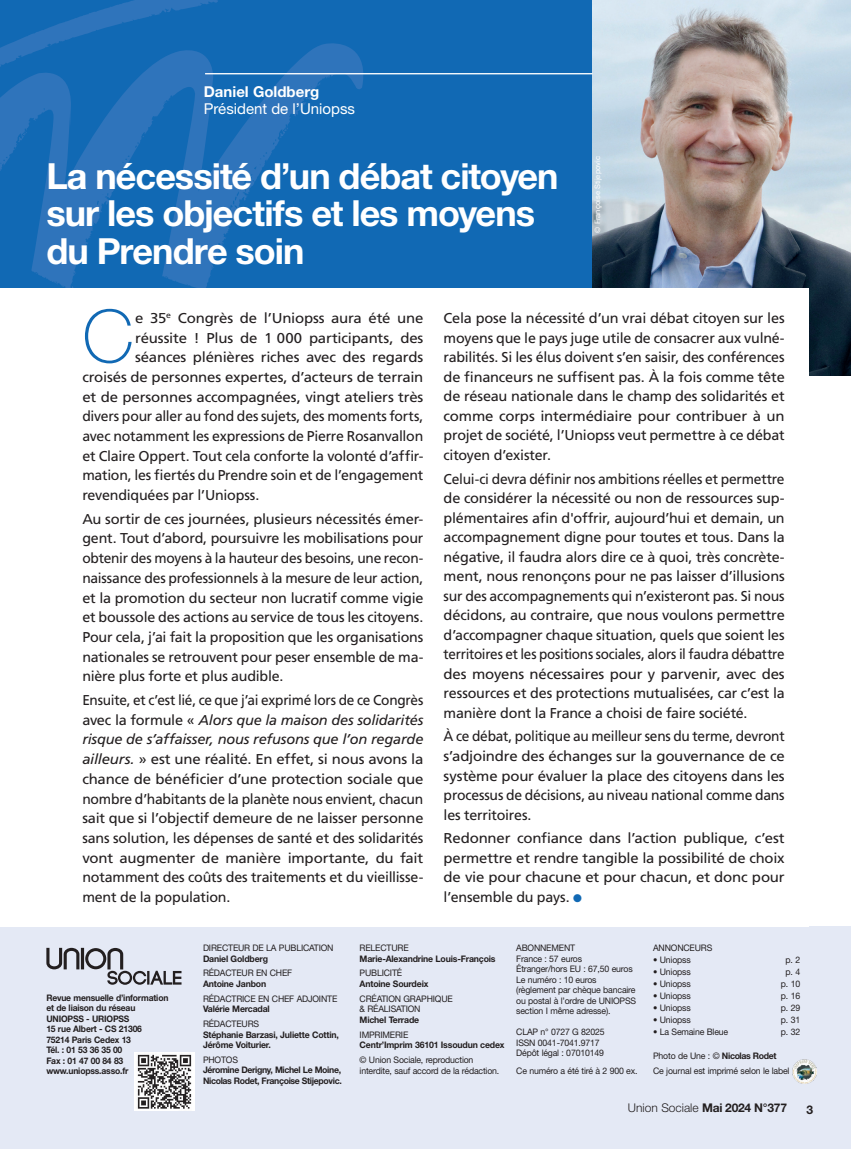
<style>
.page{position:relative;width:851px;height:1149px;background:#fff}
.page>*{position:absolute;margin:0;border:0;box-sizing:border-box;transform-origin:0 0}
.t1{font:100 72.9px "Helvetica Neue";color:#1169b4}
.t2{font:700 36px/37.5px "Helvetica Neue LT Std";letter-spacing:-.025em;color:#fff}
.t3{font:15px "Helvetica Neue LT Std";color:#fff}
.t4{font:700 15px "Helvetica Neue LT Std";color:#fff}
.t5{font:14.25px/19.5px "Frutiger";letter-spacing:-.015em;color:#231f20;text-align:justify}
.t6{font:14.25px/19.6px "Frutiger";letter-spacing:-.015em;color:#231f20;text-align:justify;scale:.96 1}
.t7{font:14.25px/19.5px "Frutiger";letter-spacing:-.015em;color:#231f20;text-align:justify;scale:1.05 1}
.t8{font:300 12px "Helvetica Neue LT Std";color:#231f20}
.t9{font:700 12px "Helvetica Neue LT Std";color:#231f20}
.t10{font:9px/10.5px "Helvetica Neue LT Std";letter-spacing:-.02em;color:#231f20}
.t11{font:700 9px/10.5px "Helvetica Neue LT Std";letter-spacing:-.02em;color:#231f20}
.t12{font:700 9px/10.5px "Helvetica Neue LT Std";letter-spacing:-.02em;color:#231f20;scale:.95 1}
.t13{font:700 9px/10.5px "Helvetica Neue LT Std";letter-spacing:-.04em;color:#231f20}
.t14{font:7.5px "Helvetica Neue LT Std";color:#fff}
.s1{font-style:italic}
.s2{color:#1169b4}
.s3{font-weight:700}
</style>
<div class="page">
<div style="left:0;top:0;width:617px;height:301px;background:#1169b4"></div>
<svg style="left:0;top:115px;width:296px;height:173px"></svg>
<svg style="left:0;top:0;width:433px;height:115px"></svg>
<div style="left:0;top:926px;width:850px;height:222px;background:#e4e9f5"></div>
<svg style="left:46px;top:947px;width:135px;height:37px"></svg>
<img style="left:134px;top:1052px;width:60px;height:57px">
<img style="left:592px;top:0;width:258px;height:375px">
<div style="left:0;top:288px;width:808px;height:638px;background:#fff"></div>
<hr style="left:205px;top:73px;width:387px;height:1px;background:#fff">
<img style="left:792px;top:1059px;width:24px;height:23px">
<p class="t4" style="left:204px;top:83px;width:117px">Daniel Goldberg</p>
<p class="t3" style="left:204px;top:99px;width:153px">Président de l’Uniopss</p>
<h2 class="t2" style="left:46px;top:156px;width:513px">La nécessité d’un débat citoyen sur les objectifs et les moyens du Prendre soin</h2>
<p class="t14" style="left:593px;top:232px;width:78px;rotate:-90deg">© Françoise Stijepovic</p>
<h1 class="t1" style="left:82px;top:281px;width:53px">C</h1>
<p class="t7" style="left:135px;top:308px;width:276px">e 35<sup>e</sup> Congrès de l’Uniopss aura été une</p>
<p class="t7" style="left:135px;top:328px;width:276px">réussite ! Plus de 1 000 participants, des</p>
<p class="t7" style="left:135px;top:347px;width:276px">séances plénières riches avec des regards</p>
<p class="t7" style="left:82px;top:367px;width:326px">croisés de personnes expertes, d’acteurs de terrain</p>
<p class="t7" style="left:82px;top:387px;width:326px">et de personnes accompagnées, vingt ateliers très</p>
<p class="t5" style="left:82px;top:406px;width:342px">divers pour aller au fond des sujets, des moments forts,</p>
<p class="t5" style="left:82px;top:426px;width:342px">avec notamment les expressions de Pierre Rosanvallon</p>
<p class="t5" style="left:82px;top:446px;width:342px">et Claire Oppert. Tout cela conforte la volonté d’affir-</p>
<p class="t5" style="left:82px;top:465px;width:342px">mation, les fiertés du Prendre soin et de l’engagement</p>
<p class="t5" style="left:82px;top:485px;width:179px">revendiquées par l’Uniopss.</p>
<p class="t5" style="left:82px;top:509px;width:342px">Au sortir de ces journées, plusieurs nécessités émer&shy;gent. Tout d’abord, poursuivre les mobilisations pour obtenir des moyens à la hauteur des besoins, une recon&shy;naissance des professionnels à la mesure de leur action, et la promotion du secteur non lucratif comme vigie et boussole des actions au service de tous les citoyens.<br>Pour cela, j’ai fait la proposition que les organisations nationales se retrouvent pour peser ensemble de ma&shy;nière plus forte et plus audible.</p>
<p class="t6" style="left:82px;top:690px;width:357px">Ensuite, et c’est lié, ce que j’ai exprimé lors de ce Congrès avec la formule « <span class="s1">Alors que la maison des solidarités risque de s’affaisser, nous refusons que l’on regarde ailleurs.</span> » est une réalité. En effet, si nous avons la chance de bénéficier d’une protection sociale que nombre d’habitants de la planète nous envient, chacun sait que si l’objectif demeure de ne laisser personne sans solution, les dépenses de santé et des solidarités vont augmenter de manière importante, du fait notamment des coûts des traitements et du vieillisse&shy;ment de la population.</p>
<p class="t5" style="left:443px;top:308px;width:342px">Cela pose la nécessité d’un vrai débat citoyen sur les moyens que le pays juge utile de consacrer aux vulné&shy;rabilités. Si les élus doivent s’en saisir, des conférences de financeurs ne suffisent pas. À la fois comme tête de réseau nationale dans le champ des solidarités et comme corps intermédiaire pour contribuer à un projet de société, l’Uniopss veut permettre à ce débat citoyen d’exister.</p>
<p class="t5" style="left:443px;top:468px;width:342px">Celui-ci devra définir nos ambitions réelles et permettre de considérer la nécessité ou non de ressources sup&shy;plémentaires afin d'offrir, aujourd’hui et demain, un accompagnement digne pour toutes et tous. Dans la négative, il faudra alors dire ce à quoi, très concrète&shy;ment, nous renonçons pour ne pas laisser d’illusions sur des accompagnements qui n’existeront pas. Si nous décidons, au contraire, que nous voulons permettre d’accompagner chaque situation, quels que soient les territoires et les positions sociales, alors il faudra débattre des moyens nécessaires pour y parvenir, avec des ressources et des protections mutualisées, car c’est la manière dont la France a choisi de faire société.</p>
<p class="t6" style="left:443px;top:726px;width:357px">À ce débat, politique au meilleur sens du terme, devront s’adjoindre des échanges sur la gouvernance de ce système pour évaluer la place des citoyens dans les processus de décisions, au niveau national comme dans les territoires.</p>
<p class="t7" style="left:443px;top:828px;width:326px">Redonner confiance dans l’action publique, c’est permettre et rendre tangible la possibilité de choix de vie pour chacune et pour chacun, et donc pour l’ensemble du pays. <span class="s2">●</span></p>
<p class="t12" style="left:46px;top:991px;width:130px">Revue mensuelle d’information et de liaison du réseau<br>UNIOPSS - URIOPSS<br>15 rue Albert - CS 21306<br>75214 Paris Cedex 13<br>Tél. : 01 53 36 35 00<br>Fax : 01 47 00 84 83 www.uniopss.asso.fr</p>
<p class="t10" style="left:203px;top:942px;width:132px">DIRECTEUR DE LA PUBLICATION</p>
<p class="t11" style="left:203px;top:952px;width:67px">Daniel Goldberg</p>
<p class="t10" style="left:203px;top:967px;width:91px">RÉDACTEUR EN CHEF</p>
<p class="t11" style="left:203px;top:978px;width:65px">Antoine Janbon</p>
<p class="t10" style="left:203px;top:992px;width:136px">RÉDACTRICE EN CHEF ADJOINTE</p>
<p class="t11" style="left:203px;top:1003px;width:68px">Valérie Mercadal</p>
<p class="t10" style="left:203px;top:1018px;width:58px">RÉDACTEURS</p>
<p class="t11" style="left:203px;top:1028px;width:137px">Stéphanie Barzasi, Juliette Cottin,<br>Jérôme Voiturier.</p>
<p class="t10" style="left:203px;top:1053px;width:37px">PHOTOS</p>
<p class="t13" style="left:203px;top:1064px;width:140px">Jéromine Derigny, Michel Le Moine,<br>Nicolas Rodet, Françoise Stijepovic.</p>
<p class="t10" style="left:359px;top:942px;width:51px">RELECTURE</p>
<p class="t11" style="left:359px;top:952px;width:137px">Marie-Alexandrine Louis-François</p>
<p class="t10" style="left:359px;top:967px;width:44px">PUBLICITÉ</p>
<p class="t11" style="left:359px;top:978px;width:70px">Antoine Sourdeix</p>
<p class="t10" style="left:359px;top:992px;width:95px">CRÉATION GRAPHIQUE &amp; RÉALISATION</p>
<p class="t11" style="left:359px;top:1013px;width:61px">Michel Terrade</p>
<p class="t10" style="left:359px;top:1028px;width:50px">IMPRIMERIE</p>
<p class="t11" style="left:359px;top:1039px;width:146px">Centr’Imprim 36101 Issoudun cedex</p>
<p class="t10" style="left:359px;top:1054px;width:141px">© Union Sociale, reproduction interdite, sauf accord de la rédaction.</p>
<p class="t10" style="left:653px;top:942px;width:61px">ANNONCEURS</p>
<p class="t10" style="left:653px;top:954px;width:39px">• Uniopss</p>
<p class="t10" style="left:785px;top:954px;width:16px">p. 2</p>
<p class="t10" style="left:653px;top:966px;width:39px">• Uniopss</p>
<p class="t10" style="left:785px;top:966px;width:16px">p. 4</p>
<p class="t10" style="left:653px;top:978px;width:39px">• Uniopss</p>
<p class="t10" style="left:780px;top:978px;width:21px">p. 10</p>
<p class="t10" style="left:653px;top:990px;width:39px">• Uniopss</p>
<p class="t10" style="left:780px;top:990px;width:21px">p. 16</p>
<p class="t10" style="left:653px;top:1002px;width:39px">• Uniopss</p>
<p class="t10" style="left:780px;top:1002px;width:21px">p. 29</p>
<p class="t10" style="left:653px;top:1014px;width:39px">• Uniopss</p>
<p class="t10" style="left:780px;top:1014px;width:21px">p. 31</p>
<p class="t10" style="left:653px;top:1026px;width:77px">• La Semaine Bleue</p>
<p class="t10" style="left:780px;top:1026px;width:21px">p. 32</p>
<p class="t10" style="left:653px;top:1048px;width:138px;line-height:14.9px">Photo de Une : © <span class="s3">Nicolas Rodet<br></span>Ce journal est imprimé selon le label</p>
<p class="t10" style="left:516px;top:942px;width:121px">ABONNEMENT<br>France : 57 euros<br>Étranger/hors EU : 67,50 euros<br>Le numéro : 10 euros (règlement par chèque bancaire ou postal à l’ordre de UNIOPSS section I même adresse).</p>
<p class="t10" style="left:516px;top:1026px;width:90px">CLAP n° 0727 G 82025<br>ISSN 0041-7041.9717<br>Dépôt légal : 07010149</p>
<p class="t10" style="left:516px;top:1064px;width:123px">Ce numéro a été tiré à 2 900 ex.</p>
<p class="t8" style="left:628px;top:1099px;width:161px">Union Sociale <span class="s3">Mai 2024 N°377</span></p>
<p class="t9" style="left:806px;top:1101px;width:8px">3</p>
</div>
